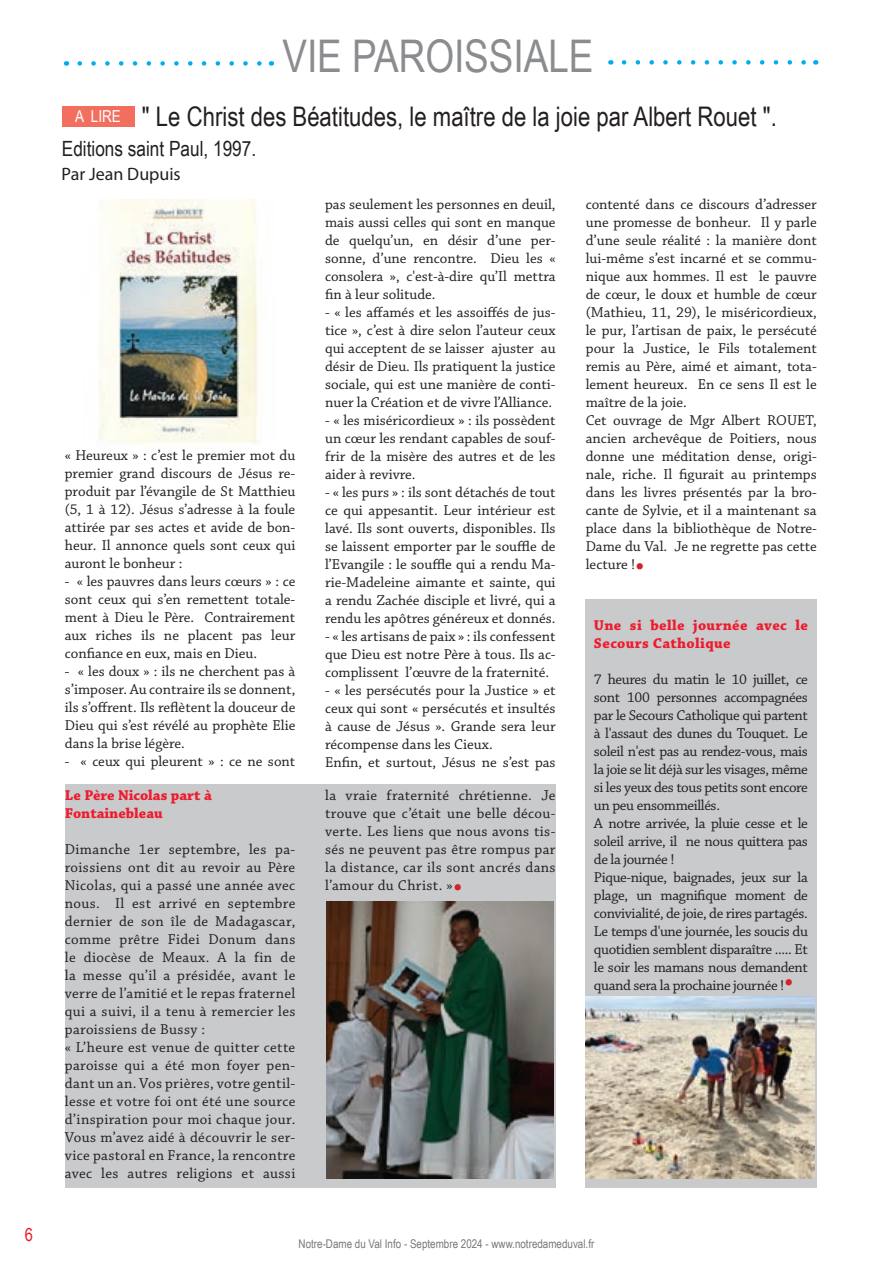
<style>
.page{position:relative;width:893px;height:1263px;background:#fff}
.page>*{position:absolute;margin:0;border:0;box-sizing:border-box;transform-origin:0 0}
.t1{font:45px "Arial Narrow";color:#8a8c8f}
.t2{font:27px "Arial Narrow";color:#231f20}
.t3{font:21px "Arial Narrow";color:#231f20}
.t4{font:18px "Myriad Pro";color:#231f20}
.t5{font:18px "Arial Narrow";color:#ee1b2d}
.t6{font:16.5px "Arial Narrow";color:#fff}
.t7{font:15px/18px "Chaparral Pro";color:#231f20;text-align:justify}
.t8{font:15px/18px "Chaparral Pro";letter-spacing:.025em;color:#231f20}
.t9{font:15px/18px "Chaparral Pro";letter-spacing:-.025em;color:#231f20}
.t10{font:700 15px/18px "Chaparral Pro";letter-spacing:.02em;color:#ee1b2d}
.t11{font:700 15px/18px "Chaparral Pro";color:#ee1b2d}
.t12{font:12px "Arial Narrow";color:#76787b}
.s1{font-size:30px;color:#d1232a}
</style>
<div class="page">
<svg style="left:80px;top:61px;width:182px;height:5px"></svg>
<svg style="left:624px;top:60px;width:182px;height:5px"></svg>
<div style="left:65px;top:784px;width:491px;height:403px;background:#c9cacc"></div>
<img style="left:327px;top:902px;width:226px;height:276px">
<img style="left:99px;top:200px;width:159px;height:243px">
<div style="left:62px;top:106px;width:72px;height:21px;background:#f26f5f"></div>
<div style="left:585px;top:599px;width:231px;height:588px;background:#c9cacc"></div>
<img style="left:585px;top:996px;width:229px;height:182px">
<p class="t5" style="left:25px;top:1221px;width:10px">6</p>
<h1 class="t1" style="left:282px;top:23px;width:313px">VIE PAROISSIALE</h1>
<h2 class="t2" style="left:142px;top:97px;width:636px">" Le Christ des Béatitudes, le maître de la joie par Albert Rouet ".</h2>
<h3 class="t3" style="left:62px;top:133px;width:196px">Editions saint Paul, 1997.</h3>
<p class="t4" style="left:62px;top:163px;width:121px">Par Jean Dupuis</p>
<p class="t6" style="left:75px;top:105px;width:47px">A LIRE</p>
<p class="t7" style="left:65px;top:447px;width:232px">« Heureux » : c’est le premier mot du premier grand discours de Jésus re&shy;produit par l’évangile de St Matthieu (5, 1 à 12). Jésus s’adresse à la foule attirée par ses actes et avide de bon&shy;heur. Il annonce quels sont ceux qui auront le bonheur :</p>
<p class="t7" style="left:65px;top:573px;width:232px">- « les pauvres dans leurs cœurs » : ce sont ceux qui s’en remettent totale&shy;ment à Dieu le Père. Contrairement aux riches ils ne placent pas leur confiance en eux, mais en Dieu.</p>
<p class="t7" style="left:65px;top:663px;width:232px">- « les doux » : ils ne cherchent pas à s’imposer. Au contraire ils se donnent, ils s’offrent. Ils reflètent la douceur de Dieu qui s’est révélé au prophète Elie dans la brise légère.</p>
<p class="t7" style="left:65px;top:753px;width:232px">- « ceux qui pleurent » : ce ne sont</p>
<p class="t11" style="left:65px;top:786px;width:148px">Le Père Nicolas part à<br>Fontainebleau</p>
<p class="t8" style="left:65px;top:840px;width:232px">Dimanche 1er septembre, les pa&shy;roissiens ont dit au revoir au Père Nicolas, qui a passé une année avec nous. Il est arrivé en septembre dernier de son île de Madagascar, comme prêtre Fidei Donum dans le diocèse de Meaux. A la fin de la messe qu’il a présidée, avant le verre de l’amitié et le repas fraternel qui a suivi, il a tenu à remercier les paroissiens de Bussy :<br>« L’heure est venue de quitter cette paroisse qui a été mon foyer pen&shy;dant un an. Vos prières, votre gentil&shy;lesse et votre foi ont été une source d’inspiration pour moi chaque jour.<br>Vous m’avez aidé à découvrir le ser&shy;vice pastoral en France, la rencontre avec les autres religions et aussi</p>
<p class="t7" style="left:325px;top:196px;width:232px">pas seulement les personnes en deuil, mais aussi celles qui sont en manque de quelqu’un, en désir d’une per&shy;sonne, d’une rencontre. Dieu les « consolera », c'est-à-dire qu’Il mettra fin à leur solitude.</p>
<p class="t7" style="left:325px;top:304px;width:232px">- « les affamés et les assoiffés de jus&shy;tice », c’est à dire selon l’auteur ceux qui acceptent de se laisser ajuster au désir de Dieu. Ils pratiquent la justice sociale, qui est une manière de conti&shy;nuer la Création et de vivre l’Alliance.</p>
<p class="t7" style="left:325px;top:412px;width:232px">- « les miséricordieux » : ils possèdent un cœur les rendant capables de souf&shy;frir de la misère des autres et de les aider à revivre.</p>
<p class="t7" style="left:325px;top:484px;width:232px">- « les purs » : ils sont détachés de tout ce qui appesantit. Leur intérieur est lavé. Ils sont ouverts, disponibles. Ils se laissent emporter par le souffle de l’Evangile : le souffle qui a rendu Ma&shy;rie-Madeleine aimante et sainte, qui a rendu Zachée disciple et livré, qui a rendu les apôtres généreux et donnés.</p>
<p class="t7" style="left:325px;top:628px;width:232px">- « les artisans de paix » : ils confessent que Dieu est notre Père à tous. Ils ac&shy;complissent l’œuvre de la fraternité.</p>
<p class="t7" style="left:325px;top:682px;width:232px;text-align:left">- « les persécutés pour la Justice » et ceux qui sont « persécutés et insultés à cause de Jésus ». Grande sera leur récompense dans les Cieux.<br>Enfin, et surtout, Jésus ne s’est pas</p>
<p class="t7" style="left:325px;top:786px;width:232px">la vraie fraternité chrétienne. Je trouve que c’était une belle décou&shy;verte. Les liens que nous avons tis&shy;sés ne peuvent pas être rompus par la distance, car ils sont ancrés dans l’amour du Christ. »<span class="s1">•</span></p>
<p class="t7" style="left:586px;top:196px;width:233px;text-align:left">contenté dans ce discours d’adresser une promesse de bonheur. Il y parle d’une seule réalité : la manière dont lui-même s’est incarné et se commu&shy;nique aux hommes. Il est le pauvre de cœur, le doux et humble de cœur (Mathieu, 11, 29), le miséricordieux, le pur, l’artisan de paix, le persécuté pour la Justice, le Fils totalement remis au Père, aimé et aimant, tota&shy;lement heureux. En ce sens Il est le maître de la joie.<br>Cet ouvrage de Mgr Albert ROUET, ancien archevêque de Poitiers, nous donne une méditation dense, origi&shy;nale, riche. Il figurait au printemps dans les livres présentés par la bro&shy;cante de Sylvie, et il a maintenant sa place dans la bibliothèque de Notre-Dame du Val. Je ne regrette pas cette lecture !<span class="s1">•</span></p>
<p class="t10" style="left:594px;top:617px;width:215px">Une si belle journée avec le<br>Secours Catholique</p>
<p class="t9" style="left:594px;top:671px;width:216px">7 heures du matin le 10 juillet, ce sont 100 personnes accompagnées par le Secours Catholique qui partent à l'assaut des dunes du Touquet. Le soleil n'est pas au rendez-vous, mais la joie se lit déjà sur les visages, même si les yeux des tous petits sont encore un peu ensommeillés.<br>A notre arrivée, la pluie cesse et le soleil arrive, il ne nous quittera pas de la journée !<br>Pique-nique, baignades, jeux sur la plage, un magnifique moment de convivialité, de joie, de rires partagés.<br>Le temps d'une journée, les soucis du quotidien semblent disparaître ..... Et le soir les mamans nous demandent quand sera la prochaine journée !<span class="s1">•</span></p>
<p class="t12" style="left:299px;top:1235px;width:297px">Notre-Dame du Val Info - Septembre 2024 - www.notredameduval.fr</p>
</div>
